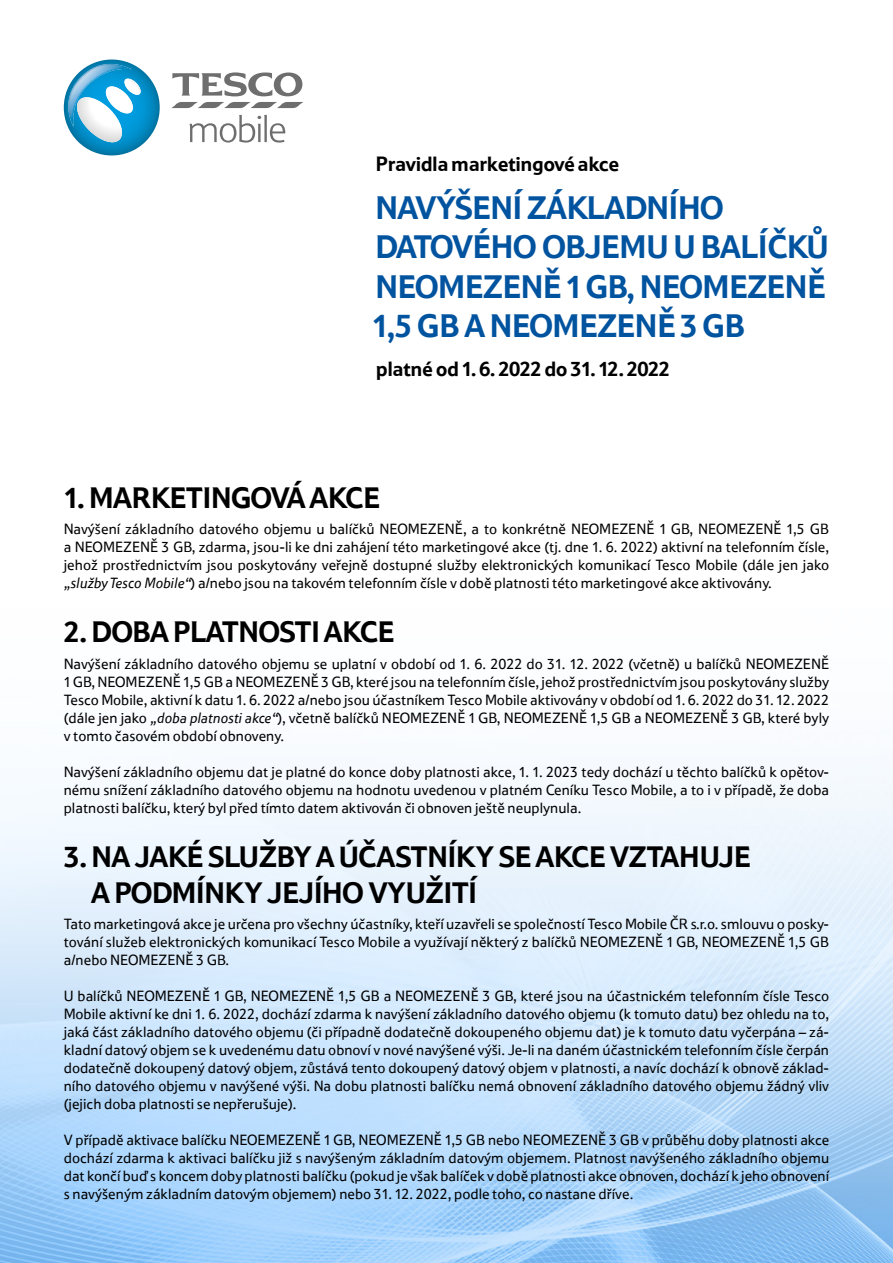
<style>
.page{position:relative;width:893px;height:1263px;background:#fff}
.page>*{position:absolute;margin:0;border:0;box-sizing:border-box;transform-origin:0 0}
.t1{font:700 33px/39.6px "Tesco OT";letter-spacing:-.025em;color:#00539f}
.t2{font:700 30px/36px "Tesco OT";letter-spacing:-.025em;color:#000}
.t3{font:700 30px "Tesco OT";letter-spacing:-.055em;color:#000}
.t4{font:700 21px "Tesco OT";letter-spacing:-.025em;color:#000}
.t5{font:15px/18px "Tesco OT";color:#000;text-align:justify}
.s1{font-style:italic}
</style>
<div class="page">
<img style="left:0;top:773px;width:893px;height:490px">
<svg style="left:171px;top:72px;width:132px;height:36px"></svg>
<svg style="left:189px;top:115px;width:96px;height:28px"></svg>
<img style="left:63px;top:60px;width:97px;height:95px">
<img style="left:66px;top:64px;width:66px;height:63px">
<svg style="left:74px;top:77px;width:68px;height:68px"></svg>
<img style="left:123px;top:79px;width:18px;height:17px">
<h3 class="t4" style="left:375px;top:150px;width:245px">Pravidla marketingové akce</h3>
<h1 class="t1" style="left:372px;top:187px;width:458px">NAVÝŠENÍ ZÁKLADNÍHO<br>DATOVÉHO OBJEMU U BALÍČKŮ<br>NEOMEZENĚ 1 GB, NEOMEZENĚ<br>1,5 GB A NEOMEZENĚ 3 GB</h1>
<h3 class="t4" style="left:376px;top:355px;width:296px">platné od 1. 6. 2022 do 31. 12. 2022</h3>
<h2 class="t2" style="left:64px;top:479px;width:318px">1. MARKETINGOVÁ AKCE</h2>
<p class="t5" style="left:64px;top:520px;width:767px">Navýšení základního datového objemu u balíčků NEOMEZENĚ, a to konkrétně NEOMEZENĚ 1 GB, NEOMEZENĚ 1,5 GB a NEOMEZENĚ 3 GB, zdarma, jsou-li ke dni zahájení této marketingové akce (tj. dne 1. 6. 2022) aktivní na telefonním čísle, jehož prostřednictvím jsou poskytovány veřejně dostupné služby elektronických komunikací Tesco Mobile (dále jen jako <span class="s1">„služby Tesco Mobile“</span>) a/nebo jsou na takovém telefonním čísle v době platnosti této marketingové akce aktivovány.</p>
<h2 class="t3" style="left:64px;top:612px;width:332px">2. DOBA PLATNOSTI AKCE</h2>
<p class="t5" style="left:64px;top:654px;width:767px">Navýšení základního datového objemu se uplatní v období od 1. 6. 2022 do 31. 12. 2022 (včetně) u balíčků NEOMEZENĚ 1 GB, NEOMEZENĚ 1,5 GB a NEOMEZENĚ 3 GB, které jsou na telefonním čísle, jehož prostřednictvím jsou poskytovány služby Tesco Mobile, aktivní k datu 1. 6. 2022 a/nebo jsou účastníkem Tesco Mobile aktivovány v období od 1. 6. 2022 do 31. 12. 2022 (dále jen jako <span class="s1">„doba platnosti akce“</span>), včetně balíčků NEOMEZENĚ 1 GB, NEOMEZENĚ 1,5 GB a NEOMEZENĚ 3 GB, které byly v tomto časovém období obnoveny.</p>
<p class="t5" style="left:64px;top:762px;width:767px">Navýšení základního objemu dat je platné do konce doby platnosti akce, 1. 1. 2023 tedy dochází u těchto balíčků k opětov&shy;nému snížení základního datového objemu na hodnotu uvedenou v platném Ceníku Tesco Mobile, a to i v případě, že doba platnosti balíčku, který byl před tímto datem aktivován či obnoven ještě neuplynula.</p>
<h2 class="t2" style="left:91px;top:838px;width:661px;text-indent:-27px">3. NA JAKÉ SLUŽBY A ÚČASTNÍKY SE AKCE VZTAHUJE<br>A PODMÍNKY JEJÍHO VYUŽITÍ</h2>
<p class="t5" style="left:64px;top:915px;width:767px">Tato marketingová akce je určena pro všechny účastníky, kteří uzavřeli se společností Tesco Mobile ČR s.r.o. smlouvu o posky&shy;tování služeb elektronických komunikací Tesco Mobile a využívají některý z balíčků NEOMEZENĚ 1 GB, NEOMEZENĚ 1,5 GB a/nebo NEOMEZENĚ 3 GB.</p>
<p class="t5" style="left:64px;top:987px;width:767px">U balíčků NEOMEZENĚ 1 GB, NEOMEZENĚ 1,5 GB a NEOMEZENĚ 3 GB, které jsou na účastnickém telefonním čísle Tesco Mobile aktivní ke dni 1. 6. 2022, dochází zdarma k navýšení základního datového objemu (k tomuto datu) bez ohledu na to, jaká část základního datového objemu (či případně dodatečně dokoupeného objemu dat) je k tomuto datu vyčerpána – zá&shy;kladní datový objem se k uvedenému datu obnoví v nové navýšené výši. Je-li na daném účastnickém telefonním čísle čerpán dodatečně dokoupený datový objem, zůstává tento dokoupený datový objem v platnosti, a navíc dochází k obnově základ&shy;ního datového objemu v navýšené výši. Na dobu platnosti balíčku nemá obnovení základního datového objemu žádný vliv (jejich doba platnosti se nepřerušuje).</p>
<p class="t5" style="left:64px;top:1131px;width:767px">V případě aktivace balíčku NEOEMEZENĚ 1 GB, NEOMEZENĚ 1,5 GB nebo NEOMEZENĚ 3 GB v průběhu doby platnosti akce dochází zdarma k aktivaci balíčku již s navýšeným základním datovým objemem. Platnost navýšeného základního objemu dat končí buď s koncem doby platnosti balíčku (pokud je však balíček v době platnosti akce obnoven, dochází k jeho obnovení s navýšeným základním datovým objemem) nebo 31. 12. 2022, podle toho, co nastane dříve.</p>
</div>
